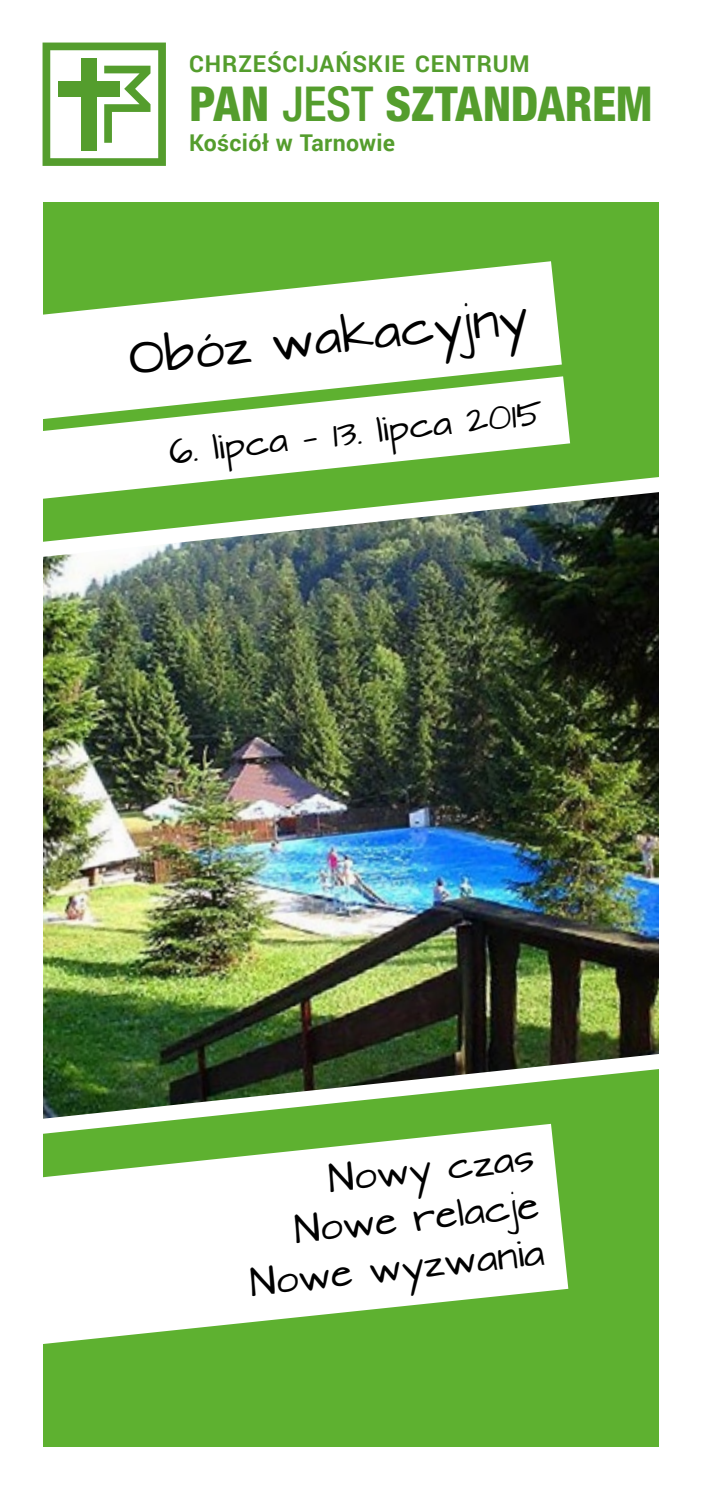
<style>
.page{position:relative;width:702px;height:1489px;background:#fff}
.page>*{position:absolute;margin:0;border:0;box-sizing:border-box;transform-origin:0 0}
.t1{font:800 condensed 48.25px "Helvetica Neue LT Pro";letter-spacing:-.01em;color:#549d2d}
.t2{font:42.5px "Architects Daughter";color:#000}
.t3{font:32.5px/47.5px "Architects Daughter";color:#000;text-align:right}
.t4{font:30px "Architects Daughter";color:#000}
.t5{font:700 23px "Roboto";letter-spacing:.035em;color:#549d2d}
.t6{font:700 23px "Roboto";letter-spacing:.015em;color:#549d2d}
.s1{font-weight:500}
</style>
<div class="page">
<div style="left:43px;top:202px;width:616px;height:1244px;background:#5eb130"></div>
<svg style="left:43px;top:261px;width:519px;height:115px;fill:#fff"></svg>
<svg style="left:43px;top:1153px;width:525px;height:191px;fill:#fff"></svg>
<svg style="left:43px;top:376px;width:527px;height:76px;background:#e6f2df"></svg>
<img style="left:43px;top:452px;width:616px;height:701px">
<svg style="left:43px;top:43px;width:123px;height:123px"></svg>
<p class="t5" style="left:189px;top:48px;width:342px">CHRZEŚCIJAŃSKIE CENTRUM</p>
<h1 class="t1" style="left:189px;top:74px;width:465px">PAN <span class="s1">JEST</span> SZTANDAREM</h1>
<p class="t6" style="left:189px;top:126px;width:208px">Kościół w Tarnowie</p>
<h2 class="t2" style="left:127px;top:335px;width:402px;rotate:-6deg">Obóz wakacyjny</h2>
<p class="t4" style="left:167px;top:436px;width:377px;rotate:-6deg">6. lipca — 13. lipca 2015</p>
<p class="t3" style="left:238px;top:1166px;width:297px;rotate:-6deg">Nowy czas<br>Nowe relacje<br>Nowe wyzwania</p>
</div>
